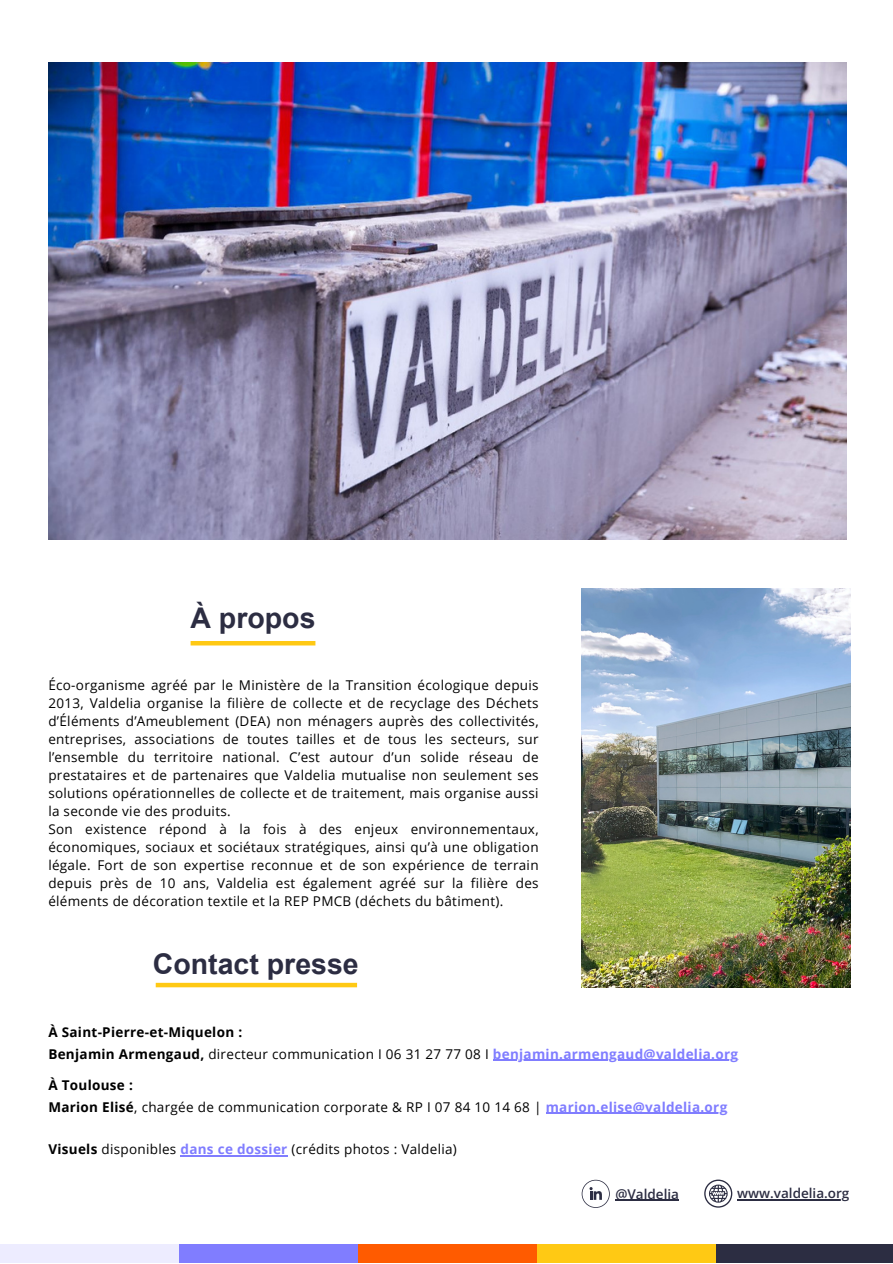
<style>
.page{position:relative;width:893px;height:1264px;background:#fff}
.page>*{position:absolute;margin:0;border:0;box-sizing:border-box;transform-origin:0 0}
.t1{font:700 28.5px "Arial";color:#2c2d42}
.t2{font:13.5px/18px "Open Sans";letter-spacing:.02em;color:#000;text-align:justify}
.t3{font:700 13.5px "Open Sans";letter-spacing:.02em;color:#000}
.t4{font:600 13.5px "Open Sans";color:#2c2d42}
.s1{font-weight:700}
.s2{font-weight:700;color:#807dff}
</style>
<div class="page">
<svg style="left:581px;top:1179px;width:28px;height:28px"></svg>
<hr style="left:615px;top:1199px;width:64px;height:1px;background:#2c2d42">
<svg style="left:704px;top:1179px;width:28px;height:28px"></svg>
<hr style="left:737px;top:1199px;width:112px;height:1px;background:#2c2d42">
<div style="left:0;top:1244px;width:179px;height:18px;background:#edecff"></div>
<div style="left:179px;top:1244px;width:179px;height:18px;background:#807dff"></div>
<div style="left:358px;top:1244px;width:179px;height:18px;background:#ff5b00"></div>
<div style="left:537px;top:1244px;width:179px;height:18px;background:#ffc914"></div>
<div style="left:716px;top:1244px;width:176px;height:18px;background:#2c2d42"></div>
<img style="left:581px;top:588px;width:269px;height:399px">
<hr style="left:190px;top:641px;width:125px;height:4px;background:#ffc914">
<div style="left:156px;top:982px;width:201px;height:5px;background:#ffc914"></div>
<img style="left:48px;top:62px;width:798px;height:477px">
<hr style="left:493px;top:1059px;width:245px;height:1px;background:#807dff">
<hr style="left:545px;top:1112px;width:182px;height:1px;background:#807dff">
<hr style="left:180px;top:1155px;width:108px;height:1px;background:#807dff">
<p class="t1" style="left:190px;top:602px;width:126px">À propos</p>
<p class="t2" style="left:48px;top:676px;width:492px">Éco-organisme agréé par le Ministère de la Transition écologique depuis 2013, Valdelia organise la filière de collecte et de recyclage des Déchets d’Éléments d’Ameublement (DEA) non ménagers auprès des collectivités, entreprises, associations de toutes tailles et de tous les secteurs, sur l’ensemble du territoire national. C’est autour d’un solide réseau de prestataires et de partenaires que Valdelia mutualise non seulement ses solutions opérationnelles de collecte et de traitement, mais organise aussi la seconde vie des produits.</p>
<p class="t2" style="left:48px;top:820px;width:492px">Son existence répond à la fois à des enjeux environnementaux, économiques, sociaux et sociétaux stratégiques, ainsi qu’à une obligation légale. Fort de son expertise reconnue et de son expérience de terrain depuis près de 10 ans, Valdelia est également agréé sur la filière des éléments de décoration textile et la REP PMCB (déchets du bâtiment).</p>
<p class="t1" style="left:153px;top:948px;width:207px">Contact presse</p>
<p class="t3" style="left:48px;top:1022px;width:195px">À Saint-Pierre-et-Miquelon :</p>
<p class="t2" style="left:48px;top:1044px;width:691px"><span class="s1">Benjamin Armengaud,</span> directeur communication I 06 31 27 77 08 I <span class="s2">benjamin.armengaud@valdelia.org</span></p>
<p class="t3" style="left:48px;top:1075px;width:86px">À Toulouse :</p>
<p class="t2" style="left:48px;top:1097px;width:680px"><span class="s1">Marion Elisé</span>, chargée de communication corporate &amp; RP I 07 84 10 14 68 | <span class="s2">marion.elise@valdelia.org</span></p>
<p class="t2" style="left:48px;top:1140px;width:410px"><span class="s1">Visuels</span> disponibles <span class="s2">dans ce dossier</span> (crédits photos : Valdelia)</p>
<p class="t4" style="left:615px;top:1184px;width:65px">@Valdelia</p>
<p class="t4" style="left:737px;top:1183px;width:114px">www.valdelia.org</p>
</div>
